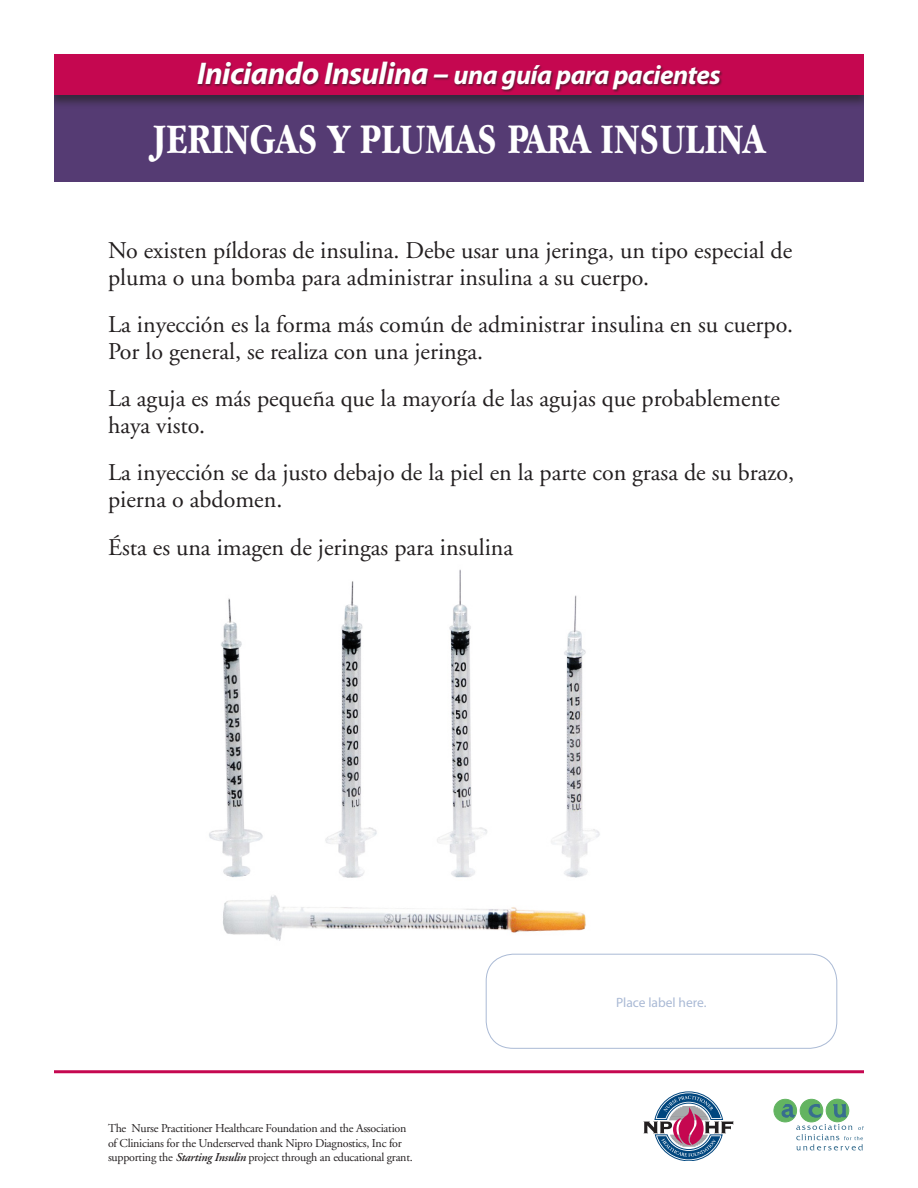
<style>
.page{position:relative;width:918px;height:1188px;background:#fff}
.page>*{position:absolute;margin:0;border:0;box-sizing:border-box;transform-origin:0 0}
.t1{font:700 43.5px "Apple Garamond";color:#fff}
.t2{font:italic 700 27px "Myriad Pro";letter-spacing:-.02em;color:#fff}
.t3{font:24px/27px "Adobe Garamond";color:#231f20}
.t4{font:13.5px "Myriad Pro";color:#aabad5}
.t5{font:12px/14.4px "Adobe Garamond";letter-spacing:-.02em;color:#231f20}
.s1{font-size:31.5px}
.s2{font-weight:600;font-style:italic}
</style>
<div class="page">
<img style="left:209px;top:569px;width:391px;height:372px">
<svg style="left:796px;top:1124px;width:68px;height:26px"></svg>
<div style="left:774px;top:1099px;width:23px;height:23px;background:#63b461;border-radius:50%"></div>
<div style="left:774px;top:1099px;width:23px;height:23px;border:1px solid #63b461;border-radius:50%"></div>
<div style="left:800px;top:1099px;width:23px;height:23px;background:#63b461;border-radius:50%"></div>
<div style="left:800px;top:1099px;width:23px;height:23px;border:1px solid #63b461;border-radius:50%"></div>
<div style="left:826px;top:1099px;width:23px;height:23px;background:#63b461;border-radius:50%"></div>
<div style="left:826px;top:1099px;width:23px;height:23px;border:1px solid #63b461;border-radius:50%"></div>
<svg style="left:782px;top:1104px;width:13px;height:13px"></svg>
<svg style="left:809px;top:1104px;width:12px;height:13px"></svg>
<svg style="left:834px;top:1104px;width:12px;height:13px"></svg>
<svg style="left:644px;top:1092px;width:89px;height:69px"></svg>
<div style="left:54px;top:68px;width:810px;height:114px;background:#553b73"></div>
<div style="left:486px;top:954px;width:351px;height:94px;border:1px solid #aabad5;border-radius:27px"></div>
<div style="left:46px;top:53px;width:826px;height:56px;background:#231f20;opacity:.65"></div>
<div style="left:54px;top:54px;width:810px;height:40px;background:#c50750"></div>
<div style="left:197px;top:61px;width:526px;height:32px;background:#231f20;opacity:.6"></div>
<hr style="left:54px;top:1070px;width:810px;height:3px;background:#c50750">
<div style="left:0;top:0;width:54px;height:256px;background:#fff"></div>
<div style="left:864px;top:0;width:54px;height:256px;background:#fff"></div>
<p class="t2" style="left:197px;top:60px;width:525px"><span class="s1">Iniciando Insulina –</span> una guía para pacientes</p>
<p class="t1" style="left:153px;top:114px;width:614px">JERINGAS Y PLUMAS PARA INSULINA</p>
<p class="t3" style="left:108px;top:237px;width:686px">No existen píldoras de insulina. Debe usar una jeringa, un tipo especial de pluma o una bomba para administrar insulina a su cuerpo.</p>
<p class="t3" style="left:108px;top:311px;width:687px">La inyección es la forma más común de administrar insulina en su cuerpo.<br>Por lo general, se realiza con una jeringa.</p>
<p class="t3" style="left:108px;top:386px;width:674px">La aguja es más pequeña que la mayoría de las agujas que probablemente haya visto.</p>
<p class="t3" style="left:108px;top:460px;width:688px">La inyección se da justo debajo de la piel en la parte con grasa de su brazo, pierna o abdomen.</p>
<p class="t3" style="left:108px;top:534px;width:407px">Ésta es una imagen de jeringas para insulina</p>
<p class="t5" style="left:108px;top:1122px;width:306px">The Nurse Practitioner Healthcare Foundation and the Association of Clinicians for the Underserved thank Nipro Diagnostics, Inc for supporting the <span class="s2">Starting Insulin</span> project through an educational grant.</p>
<p class="t4" style="left:616px;top:995px;width:92px">Place label here.</p>
</div>
